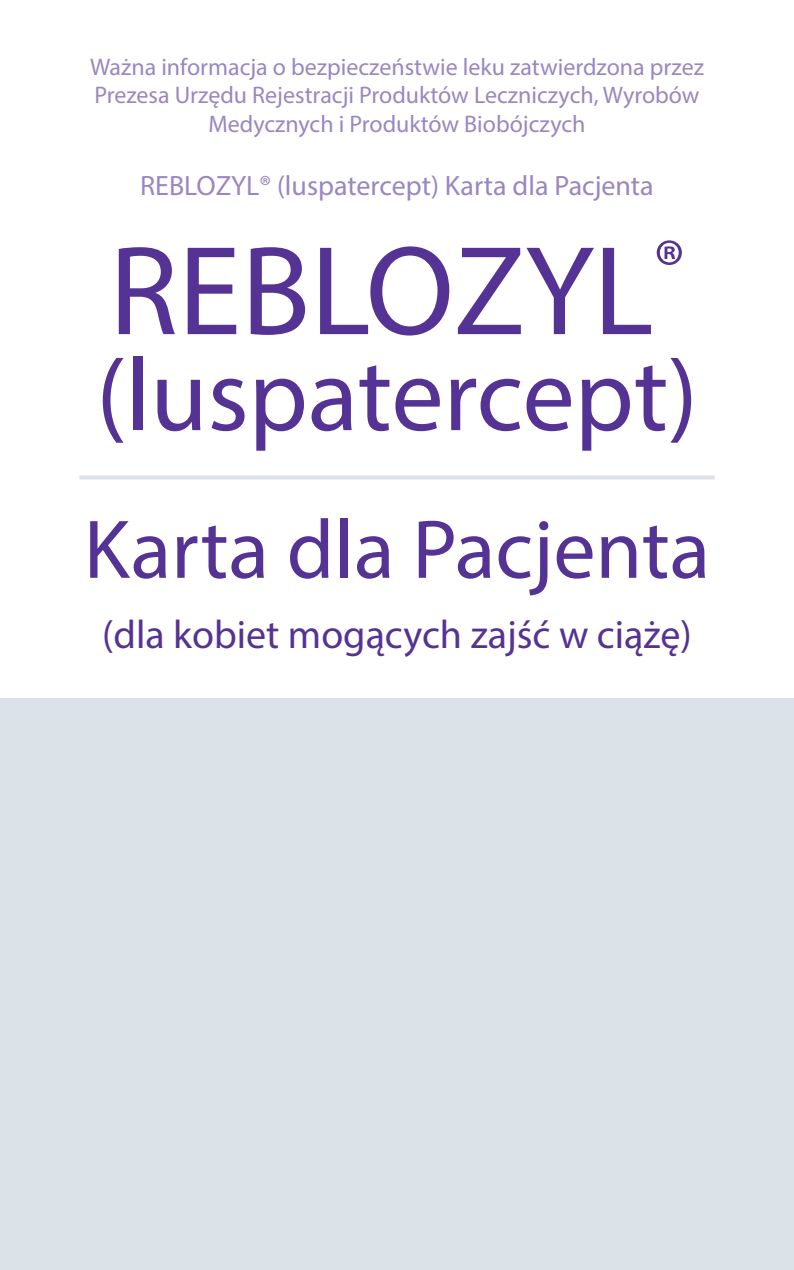
<style>
.page{position:relative;width:794px;height:1270px;background:#fff}
.page>*{position:absolute;margin:0;border:0;box-sizing:border-box;transform-origin:0 0}
.t1{font:128px "Myriad Pro";color:#553394}
.t2{font:104px "Myriad Pro";color:#553394}
.t3{font:84px "Myriad Pro";color:#553394}
.t4{font:40px "Myriad Pro";color:#553394}
.t5{font:28px "Myriad Pro";color:#9a87bf}
.t6{font:24px/28.8px "Myriad Pro";color:#9a87bf;text-align:center}
</style>
<div class="page">
<hr style="left:0;top:0;width:794px;height:1px;background:#dbe3e9">
<div style="left:0;top:698px;width:794px;height:572px;background:#dbe3e9"></div>
<svg style="left:79px;top:475px;width:635px;height:4px;background:#dfe6eb"></svg>
<p class="t6" style="left:90px;top:52px;width:615px">Ważna informacja o bezpieczeństwie leku zatwierdzona przez<br>Prezesa Urzędu Rejestracji Produktów Leczniczych, Wyrobów<br>Medycznych i Produktów Biobójczych</p>
<p class="t5" style="left:140px;top:168px;width:515px">REBLOZYL® (luspatercept) Karta dla Pacjenta</p>
<p class="t1" style="left:109px;top:212px;width:577px">REBLOZYL<sup>®</sup></p>
<p class="t2" style="left:96px;top:331px;width:603px">(luspatercept)</p>
<p class="t3" style="left:84px;top:498px;width:628px">Karta dla Pacjenta</p>
<p class="t4" style="left:102px;top:610px;width:591px">(dla kobiet mogących zajść w ciążę)</p>
</div>
